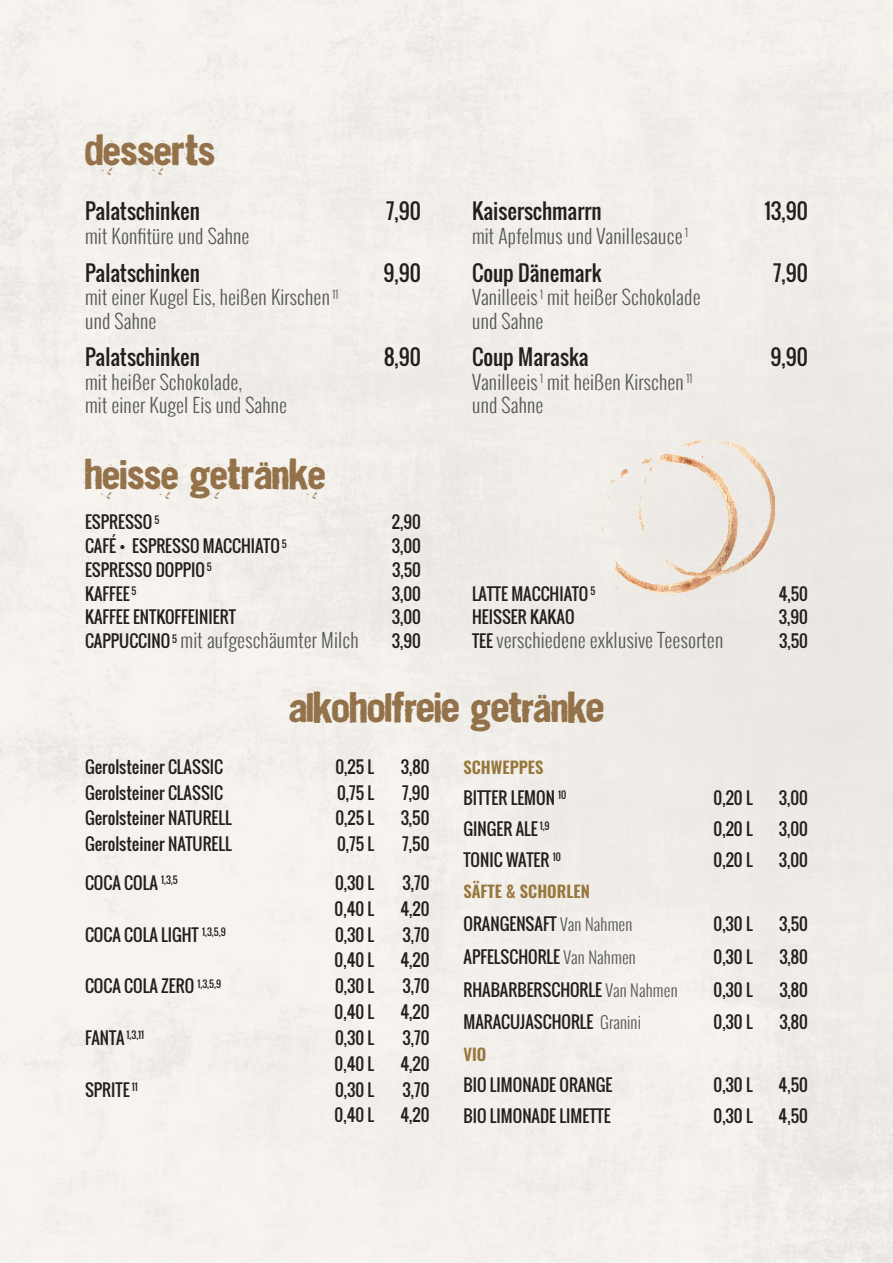
<style>
.page{position:relative;width:893px;height:1263px;background:#fff}
.page>*{position:absolute;margin:0;border:0;box-sizing:border-box;transform-origin:0 0}
.t1{font:31.5px "Dirt 2 Stickler";color:#947249}
.t2{font:21px "Oswald";color:#231f20}
.t3{font:300 19.5px/23.4px "Oswald";letter-spacing:.01em;color:#57585a}
.t4{font:16.5px/31px "Oswald";color:#231f20}
.t5{font:600 16.5px/32.8px "Oswald";color:#97773a}
.t6{font:9.6px "Oswald";color:#231f20}
.s1{font-family:"Arial Nova Cond"}
.s2{font-weight:400;font-size:16.5px;color:#231f20}
.s3{font-size:16.5px}
.s4{font-weight:600;color:#97773a}
.s5{font-weight:400;color:#231f20}
.s6{font-weight:300;color:#57585a}
</style>
<div class="page">
<img style="left:600px;top:438px;width:183px;height:159px">
<h1 class="t1" style="left:85px;top:128px;width:131px">DESSERTs</h1>
<p class="t2" style="left:85px;top:195px;width:116px">Palatschinken</p>
<p class="t2" style="left:386px;top:195px;width:36px">7,90</p>
<p class="t3" style="left:85px;top:224px;width:166px">mit Konfitüre und Sahne</p>
<p class="t2" style="left:85px;top:257px;width:116px">Palatschinken</p>
<p class="t2" style="left:383px;top:257px;width:39px">9,90</p>
<p class="t3" style="left:85px;top:285px;width:255px">mit einer Kugel Eis, heißen Kirschen <sup>11 </sup>und Sahne</p>
<p class="t2" style="left:85px;top:342px;width:116px">Palatschinken</p>
<p class="t2" style="left:384px;top:342px;width:38px">8,90</p>
<p class="t3" style="left:85px;top:370px;width:204px">mit heißer Schokolade,<br>mit einer Kugel Eis und Sahne</p>
<h1 class="t1" style="left:85px;top:451px;width:242px">HEISSE GETRÄNKE</h1>
<p class="t4" style="left:85px;top:507px;width:76px">ESPRESSO <sup>5</sup></p>
<p class="t4" style="left:392px;top:507px;width:30px">2,90</p>
<p class="t4" style="left:85px;top:530px;width:203px">CAFÉ <span class="s1">•</span> ESPRESSO MACCHIATO <sup>5</sup></p>
<p class="t4" style="left:392px;top:530px;width:31px">3,00</p>
<p class="t4" style="left:85px;top:554px;width:128px">ESPRESSO DOPPIO <sup>5</sup></p>
<p class="t4" style="left:392px;top:554px;width:30px">3,50</p>
<p class="t4" style="left:85px;top:578px;width:53px">KAFFEE <sup>5</sup></p>
<p class="t4" style="left:392px;top:578px;width:31px">3,00</p>
<p class="t4" style="left:85px;top:602px;width:152px">KAFFEE ENTKOFFEINIERT</p>
<p class="t4" style="left:392px;top:602px;width:31px">3,00</p>
<p class="t3" style="left:85px;top:628px;width:275px"><span class="s2">CAPPUCCINO</span> <sup>5</sup> mit aufgeschäumter Milch</p>
<p class="t4" style="left:392px;top:625px;width:31px">3,90</p>
<p class="t2" style="left:472px;top:195px;width:131px">Kaiserschmarrn</p>
<p class="t2" style="left:764px;top:195px;width:45px">13,90</p>
<p class="t3" style="left:472px;top:224px;width:218px">mit Apfelmus und Vanillesauce <sup>1</sup></p>
<p class="t2" style="left:472px;top:257px;width:131px">Coup Dänemark</p>
<p class="t2" style="left:773px;top:257px;width:36px">7,90</p>
<p class="t3" style="left:472px;top:285px;width:230px">Vanilleeis <sup>1</sup> mit heißer Schokolade und Sahne</p>
<p class="t2" style="left:472px;top:342px;width:118px">Coup Maraska</p>
<p class="t2" style="left:770px;top:342px;width:39px">9,90</p>
<p class="t3" style="left:472px;top:370px;width:222px">Vanilleeis <sup>1</sup> mit heißen Kirschen <sup>11 </sup>und Sahne</p>
<p class="t4" style="left:472px;top:578px;width:125px">LATTE MACCHIATO <sup>5</sup></p>
<p class="t4" style="left:779px;top:578px;width:31px">4,50</p>
<p class="t4" style="left:472px;top:602px;width:104px">HEISSER KAKAO</p>
<p class="t4" style="left:779px;top:602px;width:31px">3,90</p>
<p class="t3" style="left:472px;top:628px;width:253px"><span class="s2">TEE</span> verschiedene exklusive Teesorten</p>
<p class="t4" style="left:779px;top:625px;width:30px">3,50</p>
<h1 class="t1" style="left:289px;top:685px;width:316px">Alkoholfreie Getränke</h1>
<p class="t4" style="left:85px;top:751px;width:140px">Gerolsteiner CLASSIC</p>
<p class="t4" style="left:335px;top:751px;width:40px">0,25 L</p>
<p class="t4" style="left:401px;top:751px;width:30px">3,80</p>
<p class="t4" style="left:85px;top:777px;width:140px">Gerolsteiner CLASSIC</p>
<p class="t4" style="left:337px;top:777px;width:39px">0,75 L</p>
<p class="t4" style="left:402px;top:777px;width:29px">7,90</p>
<p class="t4" style="left:85px;top:803px;width:148px">Gerolsteiner NATURELL</p>
<p class="t4" style="left:335px;top:803px;width:40px">0,25 L</p>
<p class="t4" style="left:401px;top:803px;width:30px">3,50</p>
<p class="t4" style="left:85px;top:829px;width:148px">Gerolsteiner NATURELL</p>
<p class="t4" style="left:337px;top:829px;width:39px">0,75 L</p>
<p class="t4" style="left:402px;top:829px;width:29px">7,50</p>
<p class="t4" style="left:85px;top:867px;width:94px">COCA COLA <sup>1,3,5</sup></p>
<p class="t4" style="left:335px;top:867px;width:41px">0,30 L</p>
<p class="t4" style="left:402px;top:867px;width:28px">3,70</p>
<p class="t4" style="left:335px;top:893px;width:41px">0,40 L</p>
<p class="t4" style="left:400px;top:893px;width:31px">4,20</p>
<p class="t4" style="left:85px;top:919px;width:142px">COCA COLA LIGHT <sup>1,3,5,9</sup></p>
<p class="t4" style="left:335px;top:919px;width:41px">0,30 L</p>
<p class="t4" style="left:402px;top:919px;width:28px">3,70</p>
<p class="t4" style="left:335px;top:945px;width:41px">0,40 L</p>
<p class="t4" style="left:400px;top:945px;width:31px">4,20</p>
<p class="t4" style="left:85px;top:970px;width:138px">COCA COLA ZERO <sup>1,3,5,9</sup></p>
<p class="t4" style="left:335px;top:970px;width:41px">0,30 L</p>
<p class="t4" style="left:402px;top:970px;width:28px">3,70</p>
<p class="t4" style="left:335px;top:996px;width:41px">0,40 L</p>
<p class="t4" style="left:400px;top:996px;width:31px">4,20</p>
<p class="t6" style="left:85px;top:1028px;width:61px"><span class="s3">FANTA</span> 1,3,11</p>
<p class="t4" style="left:335px;top:1022px;width:41px">0,30 L</p>
<p class="t4" style="left:402px;top:1022px;width:28px">3,70</p>
<p class="t4" style="left:335px;top:1048px;width:41px">0,40 L</p>
<p class="t4" style="left:400px;top:1048px;width:31px">4,20</p>
<p class="t4" style="left:85px;top:1074px;width:54px">SPRITE <sup>11</sup></p>
<p class="t4" style="left:335px;top:1074px;width:41px">0,30 L</p>
<p class="t4" style="left:402px;top:1074px;width:28px">3,70</p>
<p class="t4" style="left:335px;top:1100px;width:41px">0,40 L</p>
<p class="t4" style="left:400px;top:1100px;width:31px">4,20</p>
<p class="t4" style="left:463px;top:751px;width:104px"><span class="s4">SCHWEPPES<br></span>BITTER LEMON <sup>10</sup></p>
<p class="t4" style="left:714px;top:782px;width:41px">0,20 L</p>
<p class="t4" style="left:779px;top:782px;width:31px">3,00</p>
<p class="t4" style="left:463px;top:813px;width:88px">GINGER ALE <sup>1,9</sup></p>
<p class="t4" style="left:714px;top:813px;width:41px">0,20 L</p>
<p class="t4" style="left:779px;top:813px;width:31px">3,00</p>
<p class="t4" style="left:463px;top:844px;width:99px">TONIC WATER <sup>10</sup></p>
<p class="t4" style="left:714px;top:844px;width:41px">0,20 L</p>
<p class="t4" style="left:779px;top:844px;width:31px">3,00</p>
<p class="t5" style="left:463px;top:876px;width:170px">SÄFTE &amp; SCHORLEN<br><span class="s5">ORANGENSAFT</span> <span class="s6">Van Nahmen</span></p>
<p class="t4" style="left:714px;top:908px;width:41px">0,30 L</p>
<p class="t4" style="left:779px;top:908px;width:30px">3,50</p>
<p class="t4" style="left:463px;top:941px;width:174px">APFELSCHORLE <span class="s6">Van Nahmen</span></p>
<p class="t4" style="left:714px;top:941px;width:41px">0,30 L</p>
<p class="t4" style="left:779px;top:941px;width:30px">3,80</p>
<p class="t4" style="left:463px;top:974px;width:216px">RHABARBERSCHORLE <span class="s6">Van Nahmen</span></p>
<p class="t4" style="left:714px;top:974px;width:41px">0,30 L</p>
<p class="t4" style="left:779px;top:974px;width:30px">3,80</p>
<p class="t4" style="left:463px;top:1007px;width:179px">MARACUJASCHORLE <span class="s6">Granini</span></p>
<p class="t4" style="left:714px;top:1007px;width:41px">0,30 L</p>
<p class="t4" style="left:779px;top:1007px;width:30px">3,80</p>
<p class="t5" style="left:463px;top:1038px;width:24px">VIO</p>
<p class="t4" style="left:463px;top:1069px;width:150px">BIO LIMONADE ORANGE</p>
<p class="t4" style="left:714px;top:1069px;width:41px">0,30 L</p>
<p class="t4" style="left:779px;top:1069px;width:31px">4,50</p>
<p class="t4" style="left:463px;top:1100px;width:149px">BIO LIMONADE LIMETTE</p>
<p class="t4" style="left:714px;top:1100px;width:41px">0,30 L</p>
<p class="t4" style="left:779px;top:1100px;width:31px">4,50</p>
</div>
